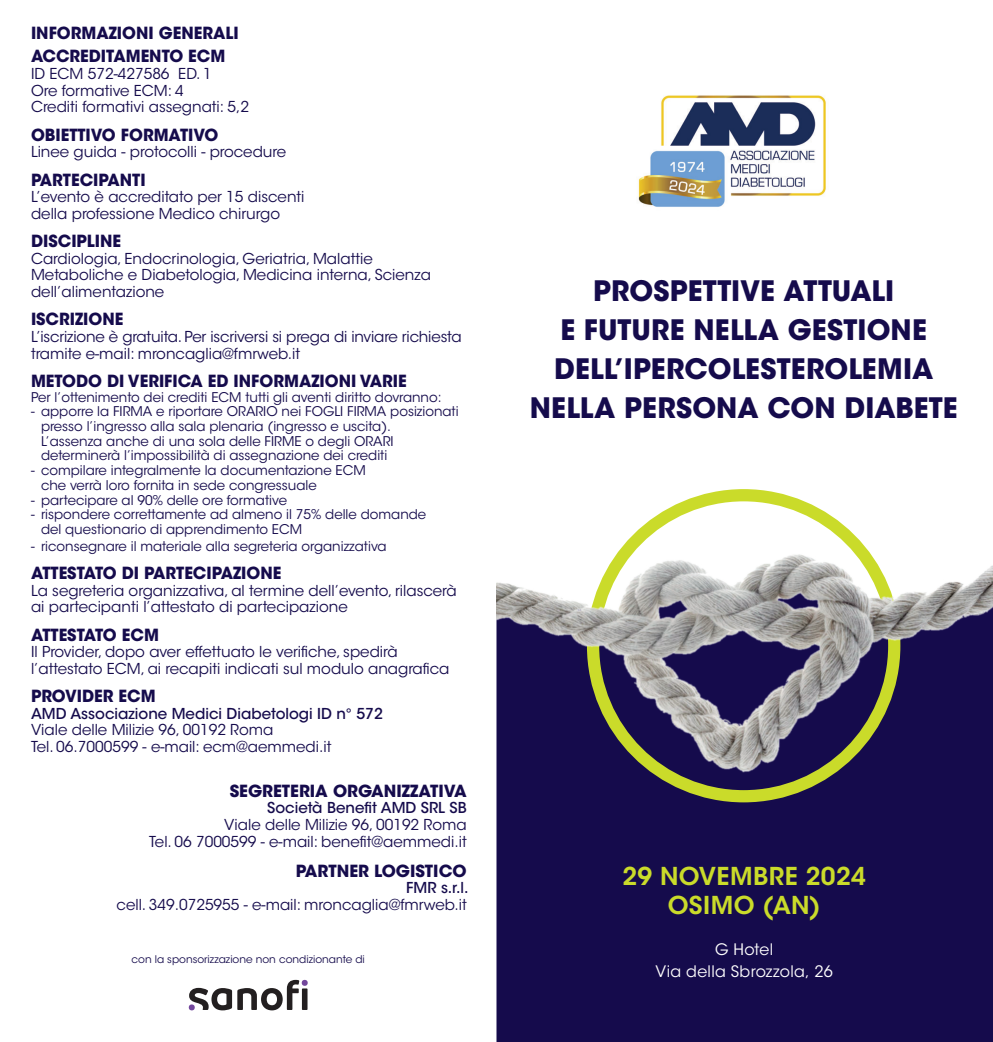
<style>
.page{position:relative;width:993px;height:1042px;background:#fff}
.page>*{position:absolute;margin:0;border:0;box-sizing:border-box;transform-origin:0 0}
.t1{font:700 28px "ITC Avant Garde Std";letter-spacing:.005em;color:#150b4c}
.t2{font:600 24.5px "ITC Avant Garde Std";letter-spacing:.015em;color:#cadb2a}
.t3{font:700 16.62px "ITC Avant Garde Std";color:#150b4c}
.t4{font:15.75px "ITC Avant Garde Std";letter-spacing:.02em;color:#fff}
.t5{font:15.05px/16.6px "ITC Avant Garde Std";color:#150b4c}
.t6{font:500 15.05px "ITC Avant Garde Std";color:#150b4c}
.t7{font:13.3px "ITC Avant Garde Std";color:#150b4c}
.t8{font:10.5px "ITC Avant Garde Std";color:#150b4c}
</style>
<div class="page">
<div style="left:496px;top:809px;width:496px;height:233px;background:#150b4c"></div>
<img style="left:496px;top:504px;width:496px;height:305px">
<img style="left:638px;top:95px;width:188px;height:112px">
<svg style="left:189px;top:980px;width:118px;height:30px"></svg>
<p class="t3" style="left:31px;top:22px;width:209px">INFORMAZIONI GENERALI</p>
<p class="t3" style="left:31px;top:45px;width:196px">ACCREDITAMENTO ECM</p>
<p class="t5" style="left:31px;top:65px;width:182px">ID ECM 572-427586 ED. 1</p>
<p class="t5" style="left:31px;top:82px;width:154px">Ore formative ECM: 4</p>
<p class="t5" style="left:31px;top:99px;width:219px">Crediti formativi assegnati: 5,2</p>
<p class="t3" style="left:31px;top:124px;width:189px">OBIETTIVO FORMATIVO</p>
<p class="t5" style="left:31px;top:144px;width:256px">Linee guida - protocolli - procedure</p>
<p class="t3" style="left:31px;top:169px;width:116px">PARTECIPANTI</p>
<p class="t5" style="left:31px;top:189px;width:275px">L’evento è accreditato per 15 discenti</p>
<p class="t5" style="left:31px;top:205px;width:250px">della professione Medico chirurgo</p>
<p class="t3" style="left:31px;top:230px;width:92px">DISCIPLINE</p>
<p class="t5" style="left:31px;top:250px;width:401px">Cardiologia, Endocrinologia, Geriatria, Malattie<br>Metaboliche e Diabetologia, Medicina interna, Scienza dell’alimentazione</p>
<p class="t3" style="left:31px;top:308px;width:94px">ISCRIZIONE</p>
<p class="t5" style="left:31px;top:328px;width:432px">L’iscrizione è gratuita. Per iscriversi si prega di inviare richiesta</p>
<p class="t5" style="left:31px;top:345px;width:270px">tramite e-mail: mroncaglia@fmrweb.it</p>
<p class="t3" style="left:31px;top:370px;width:377px">METODO DI VERIFICA ED INFORMAZIONI VARIE</p>
<p class="t7" style="left:31px;top:389px;width:412px">Per l’ottenimento dei crediti ECM tutti gli aventi diritto dovranno:</p>
<p class="t7" style="left:31px;top:403px;width:429px">- apporre la FIRMA e riportare ORARIO nei FOGLI FIRMA posizionati</p>
<p class="t7" style="left:41px;top:418px;width:351px">presso l’ingresso alla sala plenaria (ingresso e uscita).</p>
<p class="t7" style="left:41px;top:433px;width:354px">L’assenza anche di una sola delle FIRME o degli ORARI</p>
<p class="t7" style="left:41px;top:447px;width:348px">determinerà l’impossibilità di assegnazione dei crediti</p>
<p class="t7" style="left:31px;top:462px;width:336px">- compilare integralmente la documentazione ECM</p>
<p class="t7" style="left:41px;top:477px;width:277px">che verrà loro fornita in sede congressuale</p>
<p class="t7" style="left:31px;top:492px;width:257px">- partecipare al 90% delle ore formative</p>
<p class="t7" style="left:31px;top:506px;width:396px">- rispondere correttamente ad almeno il 75% delle domande</p>
<p class="t7" style="left:41px;top:521px;width:262px">del questionario di apprendimento ECM</p>
<p class="t7" style="left:31px;top:538px;width:357px">- riconsegnare il materiale alla segreteria organizzativa</p>
<p class="t3" style="left:31px;top:562px;width:252px">ATTESTATO DI PARTECIPAZIONE</p>
<p class="t5" style="left:31px;top:582px;width:427px">La segreteria organizzativa, al termine dell’evento, rilascerà ai partecipanti l’attestato di partecipazione</p>
<p class="t3" style="left:31px;top:623px;width:129px">ATTESTATO ECM</p>
<p class="t5" style="left:31px;top:643px;width:420px">Il Provider, dopo aver effettuato le verifiche, spedirà l’attestato ECM, ai recapiti indicati sul modulo anagrafica</p>
<p class="t3" style="left:31px;top:685px;width:126px">PROVIDER ECM</p>
<p class="t6" style="left:31px;top:704px;width:353px">AMD Associazione Medici Diabetologi ID n° 572</p>
<p class="t5" style="left:31px;top:722px;width:244px">Viale delle Milizie 96, 00192 Roma</p>
<p class="t5" style="left:31px;top:738px;width:302px">Tel. 06.7000599 - e-mail: ecm@aemmedi.it</p>
<p class="t3" style="left:229px;top:780px;width:238px">SEGRETERIA ORGANIZZATIVA</p>
<p class="t6" style="left:267px;top:798px;width:201px">Società Benefit AMD SRL SB</p>
<p class="t5" style="left:224px;top:816px;width:244px">Viale delle Milizie 96, 00192 Roma</p>
<p class="t5" style="left:149px;top:833px;width:319px">Tel. 06 7000599 - e-mail: benefit@aemmedi.it</p>
<p class="t3" style="left:296px;top:860px;width:172px">PARTNER LOGISTICO</p>
<p class="t6" style="left:406px;top:878px;width:64px">FMR s.r.l.</p>
<p class="t5" style="left:117px;top:896px;width:351px">cell. 349.0725955 - e-mail: mroncaglia@fmrweb.it</p>
<p class="t8" style="left:132px;top:953px;width:235px">con la sponsorizzazione non condizionante di</p>
<p class="t1" style="left:593px;top:272px;width:302px">PROSPETTIVE ATTUALI</p>
<p class="t1" style="left:560px;top:311px;width:368px">E FUTURE NELLA GESTIONE</p>
<p class="t1" style="left:554px;top:350px;width:380px">DELL’IPERCOLESTEROLEMIA</p>
<p class="t1" style="left:529px;top:389px;width:429px">NELLA PERSONA CON DIABETE</p>
<p class="t2" style="left:622px;top:860px;width:245px">29 NOVEMBRE 2024</p>
<p class="t2" style="left:667px;top:890px;width:154px">OSIMO (AN)</p>
<p class="t4" style="left:714px;top:939px;width:60px">G Hotel</p>
<p class="t4" style="left:655px;top:962px;width:178px">Via della Sbrozzola, 26</p>
</div>
